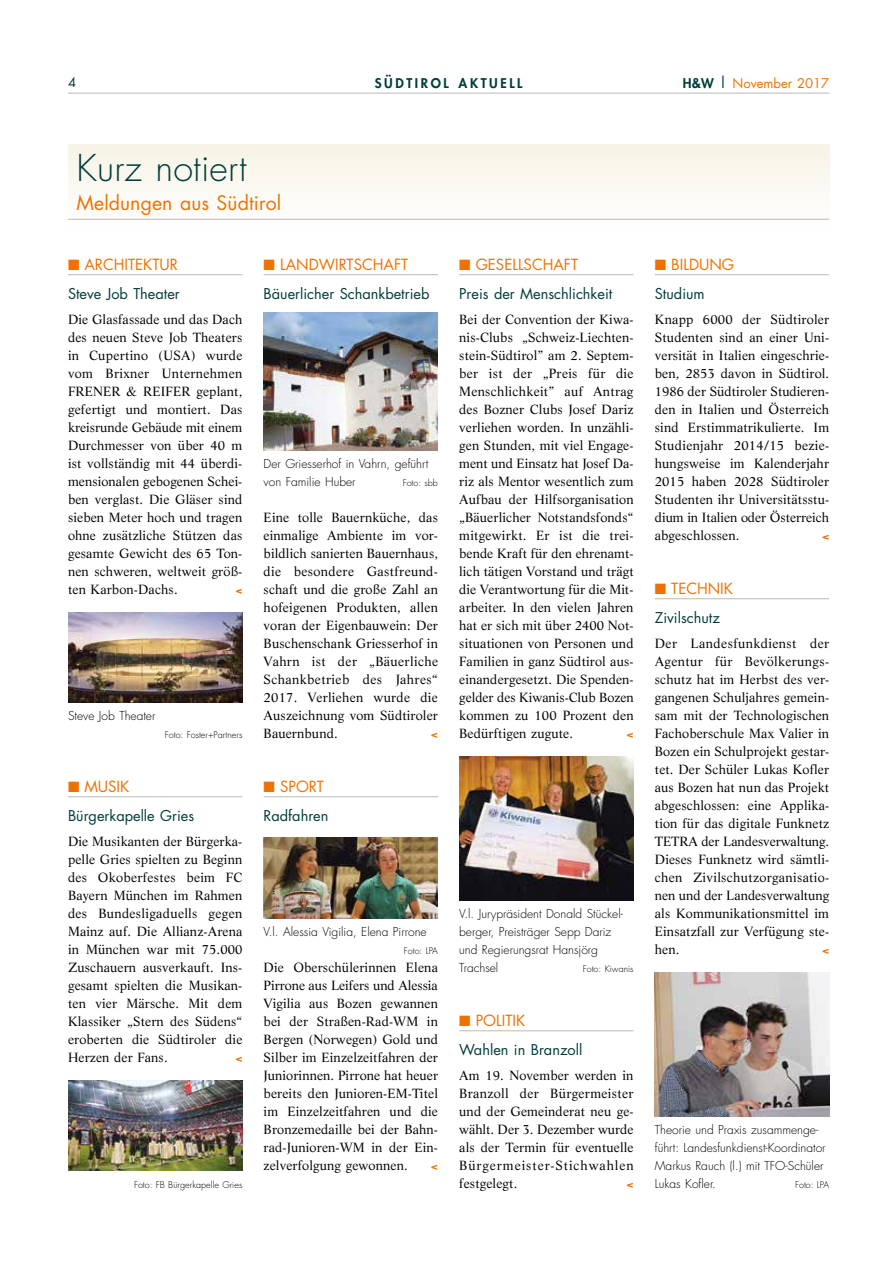
<style>
.page{position:relative;width:893px;height:1263px;background:#fff}
.page>*{position:absolute;margin:0;border:0;box-sizing:border-box;transform-origin:0 0}
.t1{font:300 36px "Futura";letter-spacing:.005em;color:#003d3b}
.t2{font:19.5px "Futura";letter-spacing:.005em;color:#ee7203}
.t3{font:15px "Futura";color:#ee7203}
.t4{font:14.55px "Futura";color:#003d3b}
.t5{font:13.05px/18px "Life";letter-spacing:.01em;color:#000;text-align:justify}
.t6{font:13.05px "Futura";color:#ee7203}
.t7{font:800 13.05px "Futura";letter-spacing:.2em;color:#003d3b}
.t8{font:13.05px "Futura";color:#003d3b}
.t9{font:300 12px/18px "Futura";color:#000}
.t10{font:800 10.5px "Futura";color:#ee7203;scale:1.1 1}
.t11{font:300 9px "Futura";color:#000}
.s1{font-weight:800;color:#003d3b}
.s2{font-size:15px;color:#003d3b}
</style>
<div class="page">
<div style="left:68px;top:144px;width:761px;height:90px;background:#fbf9f2"></div>
<hr style="left:68px;top:219px;width:761px;height:1px;background:#bdb9b3">
<hr style="left:68px;top:274px;width:174px;height:1px;background:#bdb9b3">
<hr style="left:68px;top:796px;width:174px;height:1px;background:#bdb9b3">
<hr style="left:459px;top:274px;width:175px;height:1px;background:#bdb9b3">
<hr style="left:459px;top:1030px;width:175px;height:1px;background:#bdb9b3">
<img style="left:68px;top:1080px;width:174px;height:90px">
<img style="left:68px;top:612px;width:174px;height:90px">
<img style="left:459px;top:756px;width:175px;height:144px">
<hr style="left:264px;top:274px;width:174px;height:1px;background:#bdb9b3">
<hr style="left:264px;top:796px;width:174px;height:1px;background:#bdb9b3">
<hr style="left:655px;top:274px;width:174px;height:1px;background:#bdb9b3">
<hr style="left:655px;top:598px;width:174px;height:1px;background:#bdb9b3">
<img style="left:264px;top:313px;width:174px;height:137px">
<img style="left:655px;top:972px;width:174px;height:144px">
<img style="left:264px;top:837px;width:174px;height:81px">
<hr style="left:68px;top:93px;width:761px;height:1px;background:#bdb9b3">
<p class="t8" style="left:68px;top:73px;width:10px">4</p>
<p class="t7" style="left:375px;top:74px;width:149px">SÜDTIROL AKTUELL</p>
<p class="t6" style="left:683px;top:74px;width:148px"><span class="s1">H&amp;W</span> <span class="s2">|</span> November 2017</p>
<h1 class="t1" style="left:77px;top:145px;width:172px">Kurz notiert</h1>
<h2 class="t2" style="left:77px;top:190px;width:206px">Meldungen aus Südtirol</h2>
<p class="t3" style="left:68px;top:254px;width:111px">■ ARCHITEKTUR</p>
<p class="t4" style="left:68px;top:283px;width:113px">Steve Job Theater</p>
<p class="t5" style="left:68px;top:310px;width:176px">Die Glasfassade und das Dach des neuen Steve Job Theaters in Cupertino (USA) wurde vom Brixner Unternehmen FRENER &amp; REIFER geplant, gefertigt und montiert. Das kreisrunde Gebäude mit einem Durchmesser von über 40 m ist vollständig mit 44 überdi&shy;mensionalen gebogenen Schei&shy;ben verglast. Die Gläser sind sieben Meter hoch und tragen ohne zusätzliche Stützen das gesamte Gewicht des 65 Ton&shy;nen schweren, weltweit größ&shy;ten Karbon-Dachs.</p>
<p class="t10" style="left:236px;top:583px;width:8px">&lt;</p>
<p class="t9" style="left:68px;top:707px;width:89px">Steve Job Theater</p>
<p class="t11" style="left:165px;top:729px;width:79px">Foto: Foster+Partners</p>
<p class="t3" style="left:68px;top:776px;width:63px">■ MUSIK</p>
<p class="t4" style="left:68px;top:805px;width:128px">Bürgerkapelle Gries</p>
<p class="t5" style="left:68px;top:832px;width:176px">Die Musikanten der Bürgerka&shy;pelle Gries spielten zu Beginn des Okoberfestes beim FC Bayern München im Rahmen des Bundesligaduells gegen Mainz auf. Die Allianz-Arena in München war mit 75.000<br>Zuschauern ausverkauft. Ins&shy;gesamt spielten die Musikan&shy;ten vier Märsche. Mit dem Klassiker „Stern des Südens“ eroberten die Südtiroler die Herzen der Fans.</p>
<p class="t10" style="left:236px;top:1051px;width:8px">&lt;</p>
<p class="t11" style="left:134px;top:1179px;width:110px">Foto: FB Bürgerkapelle Gries</p>
<p class="t3" style="left:264px;top:254px;width:146px">■ LANDWIRTSCHAFT</p>
<p class="t4" style="left:264px;top:283px;width:167px">Bäuerlicher Schankbetrieb</p>
<p class="t9" style="left:264px;top:455px;width:166px">Der Griesserhof in Vahrn, geführt von Familie Huber</p>
<p class="t11" style="left:403px;top:477px;width:37px">Foto: sbb</p>
<p class="t5" style="left:264px;top:508px;width:176px">Eine tolle Bauernküche, das einmalige Ambiente im vor&shy;bildlich sanierten Bauernhaus, die besondere Gastfreund&shy;schaft und die große Zahl an hofeigenen Produkten, allen voran der Eigenbauwein: Der Buschenschank Griesserhof in Vahrn ist der „Bäuerliche Schankbetrieb des Jahres“ 2017. Verliehen wurde die Auszeichnung vom Südtiroler Bauernbund.</p>
<p class="t10" style="left:431px;top:727px;width:8px">&lt;</p>
<p class="t3" style="left:264px;top:776px;width:62px">■ SPORT</p>
<p class="t4" style="left:264px;top:805px;width:66px">Radfahren</p>
<p class="t9" style="left:264px;top:923px;width:165px">V.l. Alessia Vigilia, Elena Pirrone</p>
<p class="t11" style="left:404px;top:945px;width:36px">Foto: LPA</p>
<p class="t5" style="left:264px;top:958px;width:176px">Die Oberschülerinnen Elena Pirrone aus Leifers und Alessia Vigilia aus Bozen gewannen bei der Straßen-Rad-WM in Bergen (Norwegen) Gold und Silber im Einzelzeitfahren der Juniorinnen. Pirrone hat heuer bereits den Junioren-EM-Titel im Einzelzeitfahren und die Bronzemedaille bei der Bahn&shy;rad-Junioren-WM in der Ein&shy;zelverfolgung gewonnen.</p>
<p class="t10" style="left:431px;top:1159px;width:8px">&lt;</p>
<p class="t3" style="left:459px;top:254px;width:120px">■ GESELLSCHAFT</p>
<p class="t4" style="left:459px;top:283px;width:155px">Preis der Menschlichkeit</p>
<p class="t5" style="left:459px;top:310px;width:176px">Bei der Convention der Kiwa&shy;nis-Clubs „Schweiz-Liechten&shy;stein-Südtirol” am 2. Septem&shy;ber ist der „Preis für die Menschlichkeit” auf Antrag des Bozner Clubs Josef Dariz verliehen worden. In unzähli&shy;gen Stunden, mit viel Engage&shy;ment und Einsatz hat Josef Da&shy;riz als Mentor wesentlich zum Aufbau der Hilfsorganisation „Bäuerlicher Notstandsfonds“ mitgewirkt. Er ist die trei&shy;bende Kraft für den ehrenamt&shy;lich tätigen Vorstand und trägt die Verantwortung für die Mit&shy;arbeiter. In den vielen Jahren hat er sich mit über 2400 Not&shy;situationen von Personen und Familien in ganz Südtirol aus&shy;einandergesetzt. Die Spenden&shy;gelder des Kiwanis-Club Bozen kommen zu 100 Prozent den Bedürftigen zugute.</p>
<p class="t10" style="left:627px;top:727px;width:8px">&lt;</p>
<p class="t9" style="left:459px;top:905px;width:165px">V.l. Jurypräsident Donald Stückel&shy;berger, Preisträger Sepp Dariz und Regierungsrat Hansjörg<br>Trachsel</p>
<p class="t11" style="left:583px;top:963px;width:52px">Foto: Kiwanis</p>
<p class="t3" style="left:459px;top:1010px;width:67px">■ POLITIK</p>
<p class="t4" style="left:459px;top:1039px;width:125px">Wahlen in Branzoll</p>
<p class="t5" style="left:459px;top:1066px;width:176px">Am 19. November werden in Branzoll der Bürgermeister und der Gemeinderat neu ge&shy;wählt. Der 3. Dezember wurde als der Termin für eventuelle Bürgermeister-Stichwahlen festgelegt.</p>
<p class="t10" style="left:627px;top:1177px;width:8px">&lt;</p>
<p class="t3" style="left:655px;top:254px;width:81px">■ BILDUNG</p>
<p class="t4" style="left:655px;top:283px;width:51px">Studium</p>
<p class="t5" style="left:655px;top:310px;width:176px">Knapp 6000 der Südtiroler Studenten sind an einer Uni&shy;versität in Italien eingeschrie&shy;ben, 2853 davon in Südtirol.<br>1986 der Südtiroler Studieren&shy;den in Italien und Österreich sind Erstimmatrikulierte. Im Studienjahr 2014/15 bezie&shy;hungsweise im Kalenderjahr 2015 haben 2028 Südtiroler Studenten ihr Universitätsstu&shy;dium in Italien oder Österreich abgeschlossen.</p>
<p class="t10" style="left:822px;top:529px;width:8px">&lt;</p>
<p class="t3" style="left:655px;top:578px;width:80px">■ TECHNIK</p>
<p class="t4" style="left:655px;top:607px;width:67px">Zivilschutz</p>
<p class="t5" style="left:655px;top:634px;width:176px">Der Landesfunkdienst der Agentur für Bevölkerungs&shy;schutz hat im Herbst des ver&shy;gangenen Schuljahres gemein&shy;sam mit der Technologischen Fachoberschule Max Valier in Bozen ein Schulprojekt gestar&shy;tet. Der Schüler Lukas Kofler aus Bozen hat nun das Projekt abgeschlossen: eine Applika&shy;tion für das digitale Funknetz TETRA der Landesverwaltung.<br>Dieses Funknetz wird sämtli&shy;chen Zivilschutzorganisatio&shy;nen und der Landesverwaltung als Kommunikationsmittel im Einsatzfall zur Verfügung ste&shy;hen.</p>
<p class="t10" style="left:822px;top:943px;width:8px">&lt;</p>
<p class="t9" style="left:655px;top:1121px;width:172px">Theorie und Praxis zusammenge&shy;führt: Landesfunkdienst-Koordinator<br>Markus Rauch (l.) mit TFO-Schüler<br>Lukas Kofler.</p>
<p class="t11" style="left:795px;top:1179px;width:36px">Foto: LPA</p>
</div>
